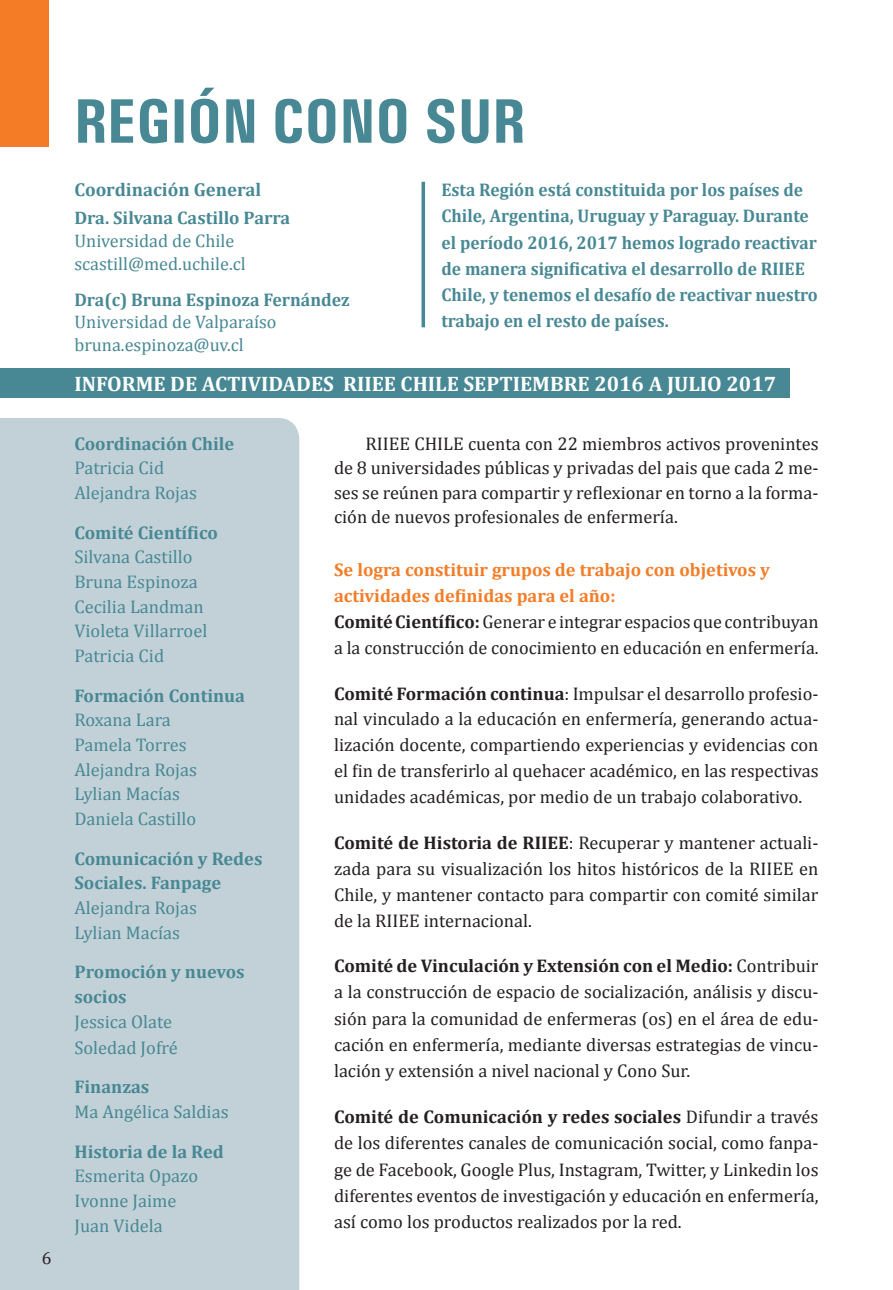
<style>
.page{position:relative;width:893px;height:1290px;background:#fff}
.page>*{position:absolute;margin:0;border:0;box-sizing:border-box;transform-origin:0 0}
.t1{font:700 condensed 63px "Univers";color:#478894}
.t2{font:700 21px "Cambria";color:#fff}
.t3{font:700 18.72px "Cambria";color:#478894}
.t4{font:18.38px/26.2px "Cambria";color:#231f20;text-align:justify}
.t5{font:18.38px/24.7px "Cambria";color:#478894}
.t6{font:700 18.38px/26.2px "Cambria";color:#478894;scale:.95 1}
.t7{font:700 18.38px/24.7px "Cambria";color:#478894}
.t8{font:18.2px/22.8px "Cambria";color:#478894}
.t9{font:700 18.2px "Cambria";color:#478894}
.t10{font:17.5px "Cambria";color:#231f20}
.s1{font-weight:700;color:#f47c27}
.s2{font-weight:700}
</style>
<div class="page">
<div style="left:0;top:418px;width:299px;height:872px;background:#c2d1d7"></div>
<div style="left:0;top:368px;width:789px;height:30px;background:#478894"></div>
<div style="left:0;top:0;width:49px;height:147px;background:#f47c27"></div>
<hr style="left:422px;top:182px;width:3px;height:145px;background:#478894">
<p class="t10" style="left:42px;top:1247px;width:11px">6</p>
<h1 class="t1" style="left:74px;top:83px;width:452px">REGIÓN CONO SUR</h1>
<p class="t3" style="left:74px;top:177px;width:188px">Coordinación General</p>
<p class="t9" style="left:74px;top:205px;width:217px">Dra. Silvana Castillo Parra</p>
<p class="t8" style="left:74px;top:229px;width:173px">Universidad de Chile scastill@med.uchile.cl</p>
<p class="t7" style="left:74px;top:286px;width:277px">Dra(c) Bruna Espinoza Fernández</p>
<p class="t8" style="left:74px;top:311px;width:204px">Universidad de Valparaíso bruna.espinoza@uv.cl</p>
<p class="t6" style="left:441px;top:176px;width:398px">Esta Región está constituida por los países de Chile, Argentina, Uruguay y Paraguay. Durante el período 2016, 2017 hemos logrado reactivar de manera significativa el desarrollo de RIIEE Chile, y tenemos el desafío de reactivar nuestro trabajo en el resto de países.</p>
<p class="t2" style="left:74px;top:369px;width:414px">INFORME DE ACTIVIDADES RIIEE CHILE Septiembre</p>
<p class="t2" style="left:594px;top:369px;width:85px">2016 a julio</p>
<p class="t2" style="left:726px;top:369px;width:51px">2017</p>
<p class="t7" style="left:74px;top:430px;width:161px">Coordinación Chile</p>
<p class="t5" style="left:74px;top:456px;width:124px">Patricia Cid<br>Alejandra Rojas</p>
<p class="t7" style="left:74px;top:519px;width:145px">Comité Científico</p>
<p class="t5" style="left:74px;top:545px;width:134px">Silvana Castillo<br>Bruna Espinoza<br>Cecilia Landman<br>Violeta Villarroel<br>Patricia Cid</p>
<p class="t7" style="left:74px;top:682px;width:172px">Formación Continua</p>
<p class="t5" style="left:74px;top:707px;width:124px">Roxana Lara<br>Pamela Torres<br>Alejandra Rojas<br>Lylian Macías<br>Daniela Castillo</p>
<p class="t7" style="left:74px;top:845px;width:190px">Comunicación y Redes<br>Sociales. Fanpage</p>
<p class="t5" style="left:74px;top:895px;width:124px">Alejandra Rojas<br>Lylian Macías</p>
<p class="t7" style="left:74px;top:959px;width:172px">Promoción y nuevos socios</p>
<p class="t5" style="left:74px;top:1008px;width:105px;line-height:26.2px">Jessica Olate<br>Soledad Jofré</p>
<p class="t7" style="left:74px;top:1074px;width:76px">Finanzas</p>
<p class="t5" style="left:74px;top:1099px;width:156px">Ma Angélica Saldias</p>
<p class="t7" style="left:74px;top:1138px;width:151px">Historia de la Red</p>
<p class="t5" style="left:74px;top:1163px;width:125px">Esmerita Opazo<br>Ivonne Jaime<br>Juan Videla</p>
<p class="t4" style="left:334px;top:431px;width:486px;line-height:24.5px;text-indent:31px">RIIEE CHILE cuenta con 22 miembros activos provenintes de 8 universidades públicas y privadas del pais que cada 2 me&shy;ses se reúnen para compartir y reflexionar en torno a la forma&shy;ción de nuevos profesionales de enfermería.</p>
<p class="t4" style="left:334px;top:556px;width:486px;text-align:left"><span class="s1">Se logra constituir grupos de trabajo con objetivos y actividades definidas para el año:<br></span><span class="s2">Comité Científico:</span> Generar e integrar espacios que contribuyan a la construcción de conocimiento en educación en enfermería.</p>
<p class="t4" style="left:334px;top:680px;width:486px"><span class="s2">Comité Formación continua</span>: Impulsar el desarrollo profesio&shy;nal vinculado a la educación en enfermería, generando actua&shy;lización docente, compartiendo experiencias y evidencias con el fin de transferirlo al quehacer académico, en las respectivas unidades académicas, por medio de un trabajo colaborativo.</p>
<p class="t4" style="left:334px;top:829px;width:486px"><span class="s2">Comité de Historia de RIIEE</span>: Recuperar y mantener actuali&shy;zada para su visualización los hitos históricos de la RIIEE en Chile, y mantener contacto para compartir con comité similar de la RIIEE internacional.</p>
<p class="t4" style="left:334px;top:953px;width:486px"><span class="s2">Comité de Vinculación y Extensión con el Medio:</span> Contribuir a la construcción de espacio de socialización, análisis y discu&shy;sión para la comunidad de enfermeras (os) en el área de edu&shy;cación en enfermería, mediante diversas estrategias de vincu&shy;lación y extensión a nivel nacional y Cono Sur.</p>
<p class="t4" style="left:334px;top:1104px;width:486px"><span class="s2">Comité de Comunicación y redes sociales</span> Difundir a través de los diferentes canales de comunicación social, como fanpa&shy;ge de Facebook, Google Plus, Instagram, Twitter, y Linkedin los diferentes eventos de investigación y educación en enfermería, así como los productos realizados por la red.</p>
</div>
